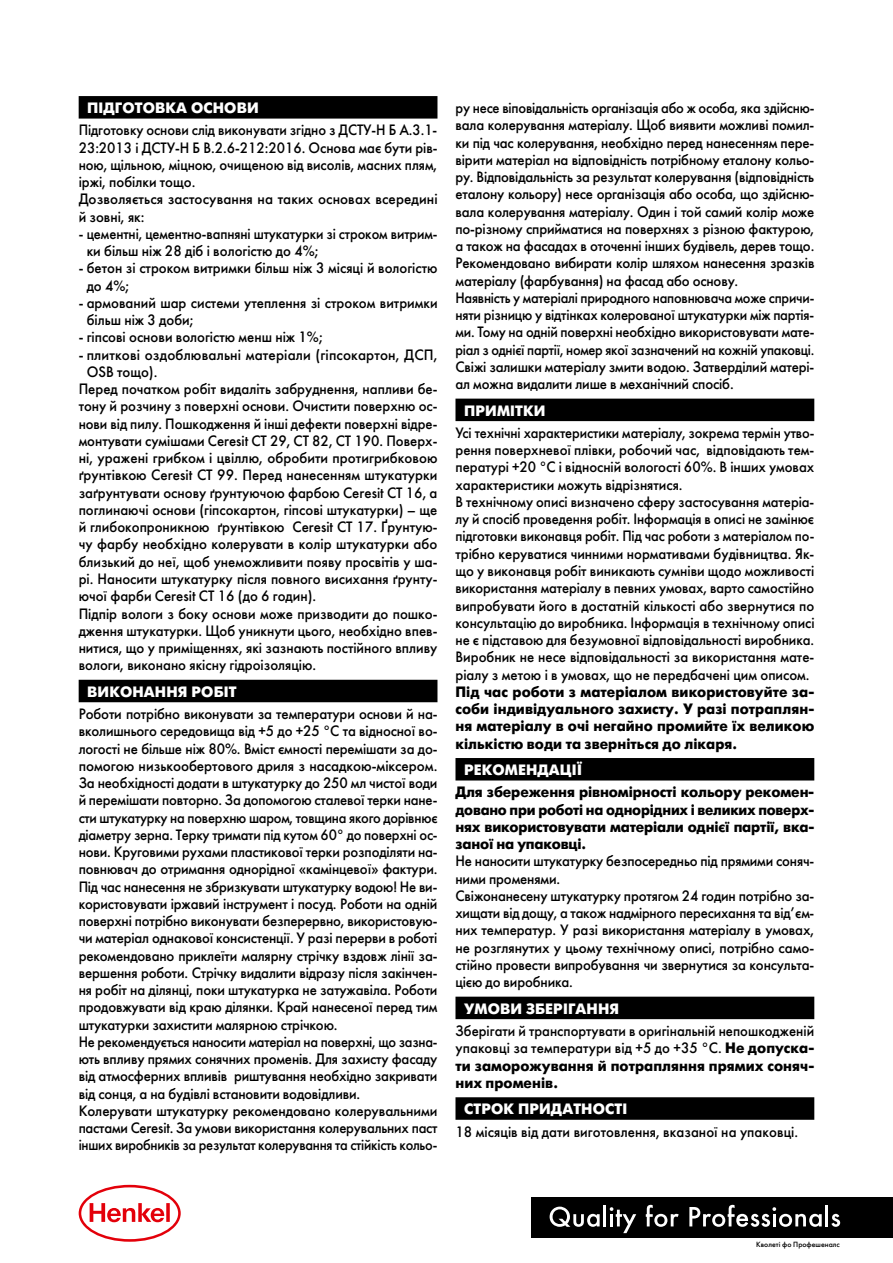
<style>
.page{position:relative;width:893px;height:1263px;background:#fff}
.page>*{position:absolute;margin:0;border:0;box-sizing:border-box;transform-origin:0 0}
.txt{font:15px/17.2px "Futura Futuris";color:#000;scale:.95 1}
.txt-2{font:15px/17.2px "Futura Futuris";color:#000;text-align:justify;scale:.93 1}
.txt-3{font:15px/17.2px "Futura Futuris";color:#000;text-align:justify;scale:.94 1}
.txt-4{font:700 15px/17.2px "Futura Futuris";letter-spacing:-.005em;color:#000;text-align:justify;scale:.95 1}
.txt-5{font:15px/17.2px "Futura Futuris";color:#000;text-align:justify;scale:.96 1}
.txt-6{font:700 15px/17.2px "Futura Futuris";letter-spacing:-.005em;color:#000;text-align:justify;scale:.96 1}
.txt-7{font:15px/17.2px "Futura Futuris";color:#000}
.t1{font:700 15px "Futura Futuris";letter-spacing:.01em;color:#fff}
.t2{font:7.5px "Futura Futuris";color:#000}
.s1{font-weight:700}
</style>
<div class="page">
<svg style="left:79px;top:1185px;width:102px;height:57px"></svg>
<div style="left:531px;top:1197px;width:362px;height:40px;background:#000"></div>
<svg style="left:831px;top:1214px;width:9px;height:13px"></svg>
<hr style="left:825px;top:1205px;width:3px;height:21px;background:#fff">
<svg style="left:689px;top:1205px;width:133px;height:22px"></svg>
<hr style="left:603px;top:1205px;width:3px;height:21px;background:#fff">
<svg style="left:550px;top:1206px;width:50px;height:21px"></svg>
<svg style="left:610px;top:1207px;width:26px;height:26px"></svg>
<svg style="left:646px;top:1205px;width:33px;height:22px"></svg>
<div style="left:79px;top:96px;width:358px;height:23px;background:#000"></div>
<div style="left:79px;top:680px;width:358px;height:22px;background:#000"></div>
<div style="left:455px;top:399px;width:359px;height:22px;background:#000"></div>
<div style="left:455px;top:758px;width:359px;height:22px;background:#000"></div>
<div style="left:455px;top:997px;width:359px;height:22px;background:#000"></div>
<div style="left:455px;top:1097px;width:359px;height:23px;background:#000"></div>
<p class="t1" style="left:87px;top:99px;width:173px">ПІДГОТОВКА ОСНОВИ</p>
<p class="txt-3" style="left:79px;top:122px;width:383px">Підготовку основи слід виконувати згідно з ДСТУ-Н Б А.3.1- 23:2013 і ДСТУ-Н Б В.2.6-212:2016. Основа має бути рів&shy;ною, щільною, міцною, очищеною від висолів, масних плям, іржі, побілки тощо.</p>
<p class="txt-7" style="left:79px;top:191px;width:360px">Дозволяється застосування на таких основах всередині й зовні, як:</p>
<p class="txt-2" style="left:87px;top:225px;width:379px;text-indent:-8px">- цементні, цементно-вапняні штукатурки зі строком витрим&shy;ки більш ніж 28 діб і вологістю до 4%;</p>
<p class="txt" style="left:87px;top:260px;width:371px;text-indent:-8px">- бетон зі строком витримки більш ніж 3 місяці й вологістю до 4%;</p>
<p class="txt" style="left:87px;top:294px;width:371px;text-indent:-8px">- армований шар системи утеплення зі строком витримки більш ніж 3 доби;</p>
<p class="txt" style="left:79px;top:329px;width:258px">- гіпсові основи вологістю менш ніж 1%;</p>
<p class="txt-7" style="left:87px;top:346px;width:352px;text-indent:-8px">- плиткові оздоблювальні матеріали (гіпсокартон, ДСП,<br>OSB тощо).</p>
<p class="txt" style="left:79px;top:381px;width:379px;text-align:justify">Перед початком робіт видаліть забруднення, напливи бе&shy;тону й розчину з поверхні основи. Очистити поверхню ос&shy;нови від пилу. Пошкодження й інші дефекти поверхні відре&shy;монтувати сумішами Ceresit CT 29, CT 82, CT 190. Поверх&shy;ні, уражені грибком і цвіллю, обробити протигрибковою ґрунтівкою Ceresit CT 99. Перед нанесенням штукатурки заґрунтувати основу ґрунтуючою фарбою Ceresit CT 16, а поглинаючі основи (гіпсокартон, гіпсові штукатурки) – ще й глибокопроникною ґрунтівкою Ceresit CT 17. Ґрунтую&shy;чу фарбу необхідно колерувати в колір штукатурки або близький до неї, щоб унеможливити появу просвітів у ша&shy;рі. Наносити штукатурку після повного висихання ґрунту&shy;ючої фарби Ceresit CT 16 (до 6 годин).</p>
<p class="txt" style="left:79px;top:605px;width:379px;text-align:justify">Підпір вологи з боку основи може призводити до пошко&shy;дження штукатурки. Щоб уникнути цього, необхідно впев&shy;нитися, що у приміщеннях, які зазнають постійного впливу вологи, виконано якісну гідроізоляцію.</p>
<p class="t1" style="left:87px;top:683px;width:151px">ВИКОНАННЯ РОБІТ</p>
<p class="txt" style="left:79px;top:705px;width:379px;text-align:justify">Роботи потрібно виконувати за температури основи й на&shy;вколишнього середовища від +5 до +25 °С та відносної во&shy;логості не більше ніж 80%. Вміст ємності перемішати за до&shy;помогою низькообертового дриля з насадкою-міксером.<br>За необхідності додати в штукатурку до 250 мл чистої води й перемішати повторно. За допомогою сталевої терки нане&shy;сти штукатурку на поверхню шаром, товщина якого дорівнює діаметру зерна. Терку тримати під кутом 60° до поверхні ос&shy;нови. Круговими рухами пластикової терки розподіляти на&shy;повнювач до отримання однорідної «камінцевої» фактури.<br>Під час нанесення не збризкувати штукатурку водою! Не ви&shy;користовувати іржавий інструмент і посуд. Роботи на одній поверхні потрібно виконувати безперервно, використовую&shy;чи матеріал однакової консистенції. У разі перерви в роботі рекомендовано приклеїти малярну стрічку вздовж лінії за&shy;вершення роботи. Стрічку видалити відразу після закінчен&shy;ня робіт на ділянці, поки штукатурка не затужавіла. Роботи продовжувати від краю ділянки. Край нанесеної перед тим штукатурки захистити малярною стрічкою.</p>
<p class="txt-2" style="left:79px;top:1033px;width:387px">Не рекомендується наносити матеріал на поверхні, що зазна&shy;ють впливу прямих сонячних променів. Для захисту фасаду від атмосферних впливів риштування необхідно закривати від сонця, а на будівлі встановити водовідливи.</p>
<p class="txt-5" style="left:79px;top:1102px;width:375px">Колерувати штукатурку рекомендовано колерувальними пастами Ceresit. За умови використання колерувальних паст інших виробників за результат колерування та стійкість кольо-</p>
<p class="txt-2" style="left:455px;top:99px;width:388px">ру несе віповідальність організація або ж особа, яка здійсню&shy;вала колерування матеріалу. Щоб виявити можливі помил&shy;ки під час колерування, необхідно перед нанесенням пере&shy;вірити матеріал на відповідність потрібному еталону кольо&shy;ру. Відповідальність за результат колерування (відповідність еталону кольору) несе організація або особа, що здійсню&shy;вала колерування матеріалу. Один і той самий колір може по-різному сприйматися на поверхнях з різною фактурою, а також на фасадах в оточенні інших будівель, дерев тощо.<br>Рекомендовано вибирати колір шляхом нанесення зразків матеріалу (фарбування) на фасад або основу.</p>
<p class="txt-2" style="left:455px;top:289px;width:387px">Наявність у матеріалі природного наповнювача може спричи&shy;няти різницю у відтінках колерованої штукатурки між партія&shy;ми. Тому на одній поверхні необхідно використовувати мате&shy;ріал з однієї партії, номер якої зазначений на кожній упаковці.</p>
<p class="txt" style="left:455px;top:358px;width:379px">Свіжі залишки матеріалу змити водою. Затверділий матері&shy;ал можна видалити лише в механічний спосіб.</p>
<p class="t1" style="left:464px;top:401px;width:83px">ПРИМІТКИ</p>
<p class="txt-2" style="left:455px;top:424px;width:387px">Усі технічні характеристики матеріалу, зокрема термін утво&shy;рення поверхневої плівки, робочий час, відповідають тем&shy;пературі +20 °С і відносній вологості 60%. В інших умовах характеристики можуть відрізнятися.</p>
<p class="txt-3" style="left:455px;top:493px;width:383px">В технічному описі визначено сферу застосування матеріа&shy;лу й спосіб проведення робіт. Інформація в описі не замінює підготовки виконавця робіт. Під час роботи з матеріалом по&shy;трібно керуватися чинними нормативами будівництва. Як&shy;що у виконавця робіт виникають сумніви щодо можливості використання матеріалу в певних умовах, варто самостійно випробувати його в достатній кількості або звернутися по консультацію до виробника. Інформація в технічному описі не є підставою для безумовної відповідальності виробника.<br>Виробник не несе відповідальності за використання мате&shy;ріалу з метою і в умовах, що не передбачені цим описом.</p>
<p class="txt-4" style="left:455px;top:683px;width:379px">Під час роботи з матеріалом використовуйте за&shy;соби індивідуального захисту. У разі потраплян&shy;ня матеріалу в очі негайно промийте їх великою кількістю води та зверніться до лікаря.</p>
<p class="t1" style="left:464px;top:761px;width:120px">РЕКОМЕНДАЦІЇ</p>
<p class="txt-6" style="left:455px;top:784px;width:375px">Для збереження рівномірності кольору рекомен&shy;довано при роботі на однорідних і великих поверх&shy;нях використовувати матеріали однієї партії, вка&shy;заної на упаковці.</p>
<p class="txt" style="left:455px;top:853px;width:379px">Не наносити штукатурку безпосередньо під прямими соняч&shy;ними променями.</p>
<p class="txt" style="left:455px;top:887px;width:379px;text-align:justify">Свіжонанесену штукатурку протягом 24 годин потрібно за&shy;хищати від дощу, а також надмірного пересихання та від’єм&shy;них температур. У разі використання матеріалу в умовах, не розглянутих у цьому технічному описі, потрібно само&shy;стійно провести випробування чи звернутися за консульта&shy;цією до виробника.</p>
<p class="t1" style="left:464px;top:999px;width:157px">УМОВИ ЗБЕРІГАННЯ</p>
<p class="txt-3" style="left:455px;top:1022px;width:383px">Зберігати й транспортувати в оригінальній непошкодженій упаковці за температури від +5 до +35 °С. <span class="s1">Не допуска&shy;ти заморожування й потрапляння прямих соняч&shy;них променів.</span></p>
<p class="t1" style="left:464px;top:1100px;width:165px">СТРОК ПРИДАТНОСТІ</p>
<p class="txt" style="left:455px;top:1123px;width:362px">18 місяців від дати виготовлення, вказаної на упаковці.</p>
<p class="t2" style="left:756px;top:1240px;width:85px">Кволеті фо Профешеналс</p>
</div>
